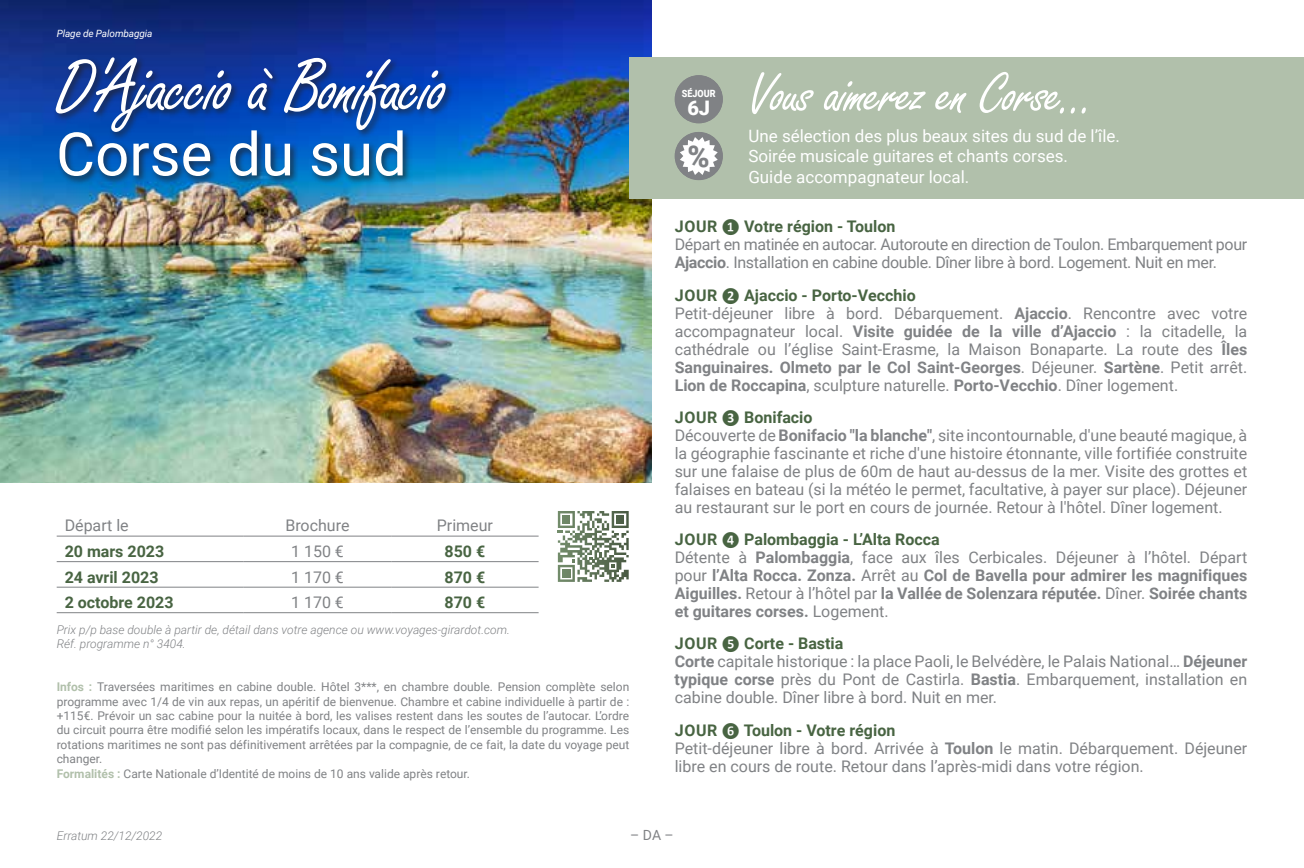
<style>
.page{position:relative;width:1304px;height:868px;background:#fff}
.page>*{position:absolute;margin:0;border:0;box-sizing:border-box;transform-origin:0 0}
.t1{font:80px "Freestyle Script";letter-spacing:-.025em;color:#fff}
.t2{font:60px "Freestyle Script";letter-spacing:-.025em;color:#fff}
.t3{font:60px "Roboto";color:#fff}
.t4{font:900 30px "Roboto";color:#808285}
.t5{font:900 20px "Roboto";color:#fff}
.t6{font:17px/20.4px "Roboto";color:#fff}
.t7{font:16px/18px "Roboto";color:#808285}
.t8{font:700 16px/18px "Roboto";color:#808285}
.t9{font:16px/18px "Roboto";letter-spacing:-.02em;color:#808285}
.t10{font:700 16px "Roboto";color:#486442}
.t11{font:14px "Roboto";color:#808285}
.t12{font:12px/14.4px "Roboto";color:#808285}
.t13{font:italic 300 12px/14.4px "Roboto";color:#808285}
.t14{font:italic 10px "Roboto";letter-spacing:-.01em;color:#fff}
.t15{font:900 10px "Roboto";color:#fff;scale:.9 1}
.s1{font-weight:700;color:#b1c0ab}
.s2{font-weight:700;color:#486442}
.s3{font-family:"Calibri";font-weight:700;font-size:14px;color:#486442}
.s4{font-weight:700}
.s5{color:#486442}
.s6{font-family:"Calibri";font-size:14px;color:#486442}
.s7{font-weight:400}
</style>
<div class="page">
<img style="left:0;top:0;width:652px;height:482px">
<div style="left:53px;top:55px;width:402px;height:130px;background:#231f20;opacity:.75"></div>
<div style="left:629px;top:57px;width:675px;height:141px;background:#b1c0ab"></div>
<div style="left:675px;top:132px;width:48px;height:48px;background:#808285;border-radius:50%"></div>
<svg style="left:680px;top:137px;width:38px;height:38px"></svg>
<div style="left:675px;top:75px;width:48px;height:48px;background:#808285;border-radius:50%"></div>
<hr style="left:57px;top:535px;width:187px;height:1px;background:#808285">
<hr style="left:244px;top:535px;width:147px;height:1px;background:#808285">
<hr style="left:391px;top:535px;width:148px;height:1px;background:#808285">
<hr style="left:57px;top:561px;width:187px;height:1px;background:#808285">
<hr style="left:244px;top:561px;width:147px;height:1px;background:#808285">
<hr style="left:391px;top:561px;width:148px;height:1px;background:#808285">
<hr style="left:57px;top:586px;width:187px;height:1px;background:#808285">
<hr style="left:244px;top:586px;width:147px;height:1px;background:#808285">
<hr style="left:391px;top:586px;width:148px;height:1px;background:#808285">
<hr style="left:57px;top:612px;width:187px;height:1px;background:#808285">
<hr style="left:244px;top:612px;width:147px;height:1px;background:#808285">
<hr style="left:391px;top:612px;width:148px;height:1px;background:#808285">
<svg style="left:558px;top:511px;width:71px;height:71px"></svg>
<p class="t14" style="left:57px;top:27px;width:97px">Plage de Palombaggia</p>
<h1 class="t1" style="left:56px;top:43px;width:394px">D'Ajaccio à Bonifacio</h1>
<h2 class="t3" style="left:56px;top:112px;width:352px">Corse du sud</h2>
<p class="t7" style="left:65px;top:516px;width:66px">Départ le</p>
<p class="t7" style="left:285px;top:516px;width:66px">Brochure</p>
<p class="t7" style="left:437px;top:516px;width:58px">Primeur</p>
<p class="t10" style="left:65px;top:540px;width:101px">20 mars 2023</p>
<p class="t7" style="left:291px;top:542px;width:54px">1 150 €</p>
<p class="t10" style="left:445px;top:540px;width:42px">850 €</p>
<p class="t10" style="left:65px;top:565px;width:95px">24 avril 2023</p>
<p class="t7" style="left:291px;top:567px;width:54px">1 170 €</p>
<p class="t10" style="left:445px;top:565px;width:42px">870 €</p>
<p class="t10" style="left:65px;top:591px;width:110px">2 octobre 2023</p>
<p class="t7" style="left:291px;top:593px;width:54px">1 170 €</p>
<p class="t10" style="left:445px;top:591px;width:42px">870 €</p>
<p class="t13" style="left:57px;top:622px;width:455px">Prix p/p base double à partir de, détail dans votre agence ou www.voyages-girardot.com.<br>Réf. programme n° 3404.</p>
<p class="t12" style="left:57px;top:679px;width:574px"><span class="s1">Infos :</span> Traversées maritimes en cabine double. Hôtel 3***, en chambre double. Pension complète selon programme avec 1/4 de vin aux repas, un apéritif de bienvenue. Chambre et cabine individuelle à partir de : +115€. Prévoir un sac cabine pour la nuitée à bord, les valises restent dans les soutes de l’autocar. L’ordre du circuit pourra être modifié selon les impératifs locaux, dans le respect de l’ensemble du programme. Les rotations maritimes ne sont pas définitivement arrêtées par la compagnie, de ce fait, la date du voyage peut changer.<br><span class="s1">Formalités :</span> Carte Nationale d’Identité de moins de 10 ans valide après retour.</p>
<p class="t15" style="left:682px;top:86px;width:39px">SÉJOUR</p>
<p class="t5" style="left:687px;top:94px;width:24px">6J</p>
<h3 class="t4" style="left:688px;top:135px;width:24px">%</h3>
<h2 class="t2" style="left:748px;top:61px;width:349px">Vous aimerez en Corse...</h2>
<p class="t6" style="left:748px;top:125px;width:373px">Une sélection des plus beaux sites du sud de l’île.<br>Soirée musicale guitares et chants corses.<br>Guide accompagnateur local.</p>
<p class="t9" style="left:675px;top:217px;width:574px"><span class="s2">JOUR</span> <span class="s3">❶</span> <span class="s2">Votre région - Toulon<br></span>Départ en matinée en autocar. Autoroute en direction de Toulon. Embarquement pour<br><span class="s4">Ajaccio</span>. Installation en cabine double. Dîner libre à bord. Logement. Nuit en mer.</p>
<p class="t7" style="left:675px;top:285px;width:574px"><span class="s2">JOUR</span> <span class="s3">❷</span> <span class="s2">Ajaccio - Porto-Vecchio<br></span>Petit-déjeuner libre à bord. Débarquement. <span class="s4">Ajaccio</span>. Rencontre avec votre accompagnateur local. <span class="s4">Visite guidée de la ville d’Ajaccio</span> : la citadelle, la cathédrale ou l’église Saint-Erasme, la Maison Bonaparte. La route des <span class="s4">Îles Sanguinaires. Olmeto par le Col Saint-Georges</span>. Déjeuner. <span class="s4">Sartène</span>. Petit arrêt.<br><span class="s4">Lion de Roccapina</span>, sculpture naturelle. <span class="s4">Porto-Vecchio</span>. Dîner logement.</p>
<p class="t7" style="left:675px;top:407px;width:574px"><span class="s2">JOUR</span> <span class="s3">❸</span> <span class="s2">Bonifacio<br></span>Découverte de <span class="s4">Bonifacio "la blanche"</span>, site incontournable, d'une beauté magique, à la géographie fascinante et riche d'une histoire étonnante, ville fortifiée construite sur une falaise de plus de 60m de haut au-dessus de la mer. Visite des grottes et falaises en bateau (si la météo le permet, facultative, à payer sur place). Déjeuner au restaurant sur le port en cours de journée. Retour à l'hôtel. Dîner logement.</p>
<p class="t8" style="left:675px;top:529px;width:574px"><span class="s5">JOUR</span> <span class="s6">❹</span> <span class="s5">Palombaggia - L’Alta Rocca<br></span><span class="s7">Détente à</span> Palombaggia<span class="s7">, face aux îles Cerbicales. Déjeuner à l’hôtel. Départ pour</span> l’Alta Rocca. Zonza. <span class="s7">Arrêt au</span> Col de Bavella pour admirer les magnifiques Aiguilles. <span class="s7">Retour à l’hôtel par</span> la Vallée de Solenzara réputée. <span class="s7">Dîner.</span> Soirée chants et guitares corses. <span class="s7">Logement.</span></p>
<p class="t7" style="left:675px;top:634px;width:574px"><span class="s2">JOUR</span> <span class="s3">❺</span> <span class="s2">Corte - Bastia<br></span><span class="s4">Corte</span> capitale historique : la place Paoli, le Belvédère, le Palais National… <span class="s4">Déjeuner typique corse</span> près du Pont de Castirla. <span class="s4">Bastia</span>. Embarquement, installation en cabine double. Dîner libre à bord. Nuit en mer.</p>
<p class="t7" style="left:675px;top:720px;width:574px"><span class="s2">JOUR</span> <span class="s3">❻</span> <span class="s2">Toulon - Votre région<br></span>Petit-déjeuner libre à bord. Arrivée à <span class="s4">Toulon</span> le matin. Débarquement. Déjeuner libre en cours de route. Retour dans l’après-midi dans votre région.</p>
<p class="t13" style="left:57px;top:827px;width:107px">Erratum 22/12/2022</p>
<p class="t11" style="left:630px;top:824px;width:45px">– DA –</p>
</div>
